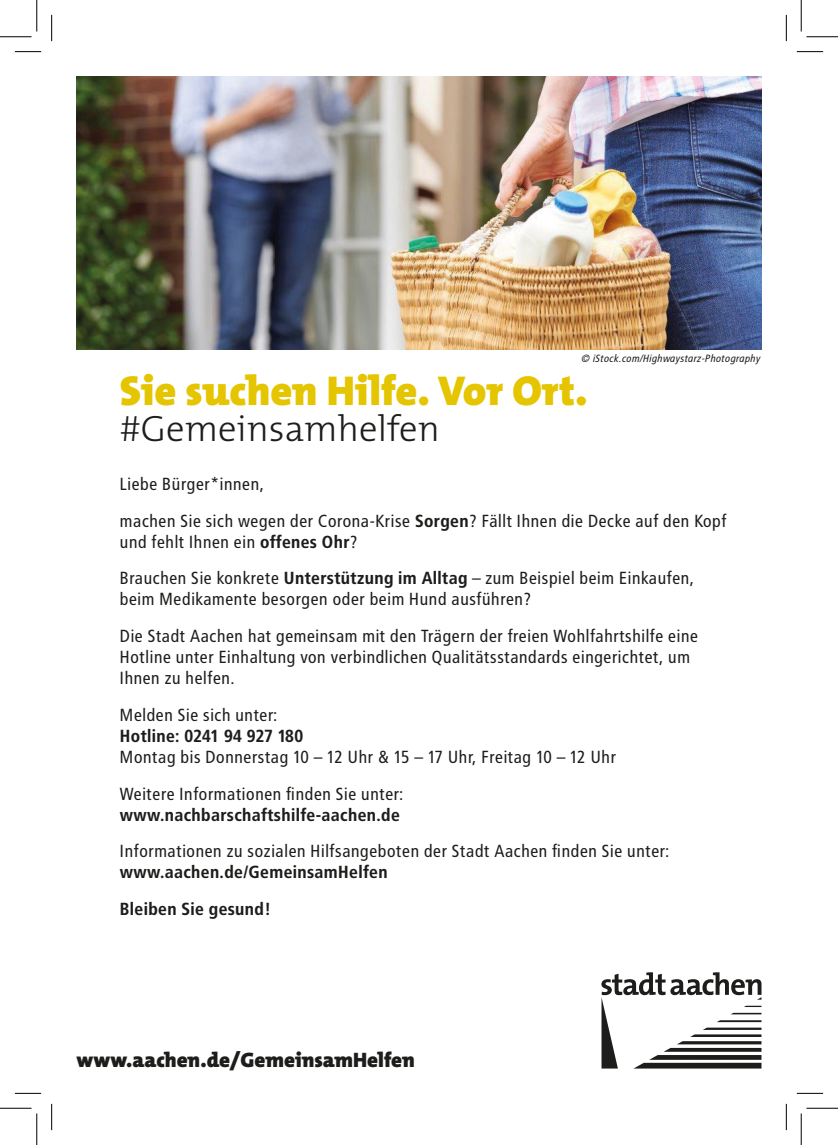
<style>
.page{position:relative;width:838px;height:1145px;background:#fff}
.page>*{position:absolute;margin:0;border:0;box-sizing:border-box;transform-origin:0 0}
.Titel_Mix_black_A3_9{font:900 42px "The Mix Os F";color:#e5c500}
.Titel_Mix_light_A3_9{font:300 36.75px "The Mix Os F";color:#1d1d1b}
.t1{font:900 21px "The Mix Os F";color:#1d1d1b}
.t2{font:17.5px/21px "Transit";color:#1d1d1b}
.t3{font:700 17.5px "Transit";color:#1d1d1b}
.Fließtext{font:italic 10.5px "Transit";color:#1d1d1b}
.s1{font-weight:700}
</style>
<div class="page">
<svg style="left:601px;top:972px;width:160px;height:97px"></svg>
<img style="left:76px;top:76px;width:685px;height:273px">
<svg style="left:15px;top:51px;width:26px;height:1px"></svg>
<svg style="left:796px;top:51px;width:27px;height:1px"></svg>
<svg style="left:15px;top:1093px;width:26px;height:1px"></svg>
<svg style="left:796px;top:1093px;width:27px;height:1px"></svg>
<svg style="left:51px;top:15px;width:1px;height:26px"></svg>
<svg style="left:51px;top:1104px;width:1px;height:26px"></svg>
<svg style="left:786px;top:15px;width:1px;height:26px"></svg>
<svg style="left:786px;top:1104px;width:1px;height:26px"></svg>
<hr style="left:0;top:36px;width:32px;height:1px;background:#000">
<hr style="left:806px;top:36px;width:31px;height:1px;background:#000">
<hr style="left:0;top:1108px;width:32px;height:1px;background:#000">
<hr style="left:806px;top:1108px;width:31px;height:1px;background:#000">
<hr style="left:36px;top:0;width:1px;height:31px;background:#000">
<hr style="left:36px;top:1113px;width:1px;height:32px;background:#000">
<hr style="left:800px;top:0;width:1px;height:31px;background:#000">
<hr style="left:800px;top:1113px;width:1px;height:32px;background:#000">
<p class="Fließtext" style="left:581px;top:352px;width:180px">© iStock.com/Highwaystarz-Photography</p>
<p class="Titel_Mix_black_A3_9" style="left:120px;top:364px;width:469px">Sie suchen Hilfe. Vor Ort.</p>
<p class="Titel_Mix_light_A3_9" style="left:120px;top:405px;width:321px">#Gemeinsamhelfen</p>
<p class="t2" style="left:120px;top:473px;width:146px">Liebe Bürger*innen,</p>
<p class="t2" style="left:120px;top:510px;width:608px">machen Sie sich wegen der Corona-Krise <span class="s1">Sorgen</span>? Fällt Ihnen die Decke auf den Kopf und fehlt Ihnen ein <span class="s1">offenes Ohr</span>?</p>
<p class="t2" style="left:120px;top:568px;width:576px">Brauchen Sie konkrete <span class="s1">Unterstützung im Alltag</span> – zum Beispiel beim Einkaufen, beim Medikamente besorgen oder beim Hund ausführen?</p>
<p class="t2" style="left:120px;top:626px;width:580px">Die Stadt Aachen hat gemeinsam mit den Trägern der freien Wohlfahrtshilfe eine<br>Hotline unter Einhaltung von verbindlichen Qualitätsstandards eingerichtet, um<br>Ihnen zu helfen.</p>
<p class="t2" style="left:120px;top:704px;width:160px">Melden Sie sich unter:</p>
<p class="t3" style="left:120px;top:725px;width:185px">Hotline: 0241 94 927 180</p>
<p class="t2" style="left:120px;top:746px;width:498px">Montag bis Donnerstag 10 – 12 Uhr &amp; 15 – 17 Uhr, Freitag 10 – 12 Uhr</p>
<p class="t2" style="left:120px;top:783px;width:285px">Weitere Informationen finden Sie unter:</p>
<p class="t3" style="left:120px;top:804px;width:282px">www.nachbarschaftshilfe-aachen.de</p>
<p class="t2" style="left:120px;top:841px;width:551px">Informationen zu sozialen Hilfsangeboten der Stadt Aachen finden Sie unter:</p>
<p class="t3" style="left:120px;top:862px;width:269px">www.aachen.de/GemeinsamHelfen</p>
<p class="t3" style="left:120px;top:899px;width:153px">Bleiben Sie gesund!</p>
<p class="t1" style="left:76px;top:1046px;width:340px">www.aachen.de/GemeinsamHelfen</p>
</div>
